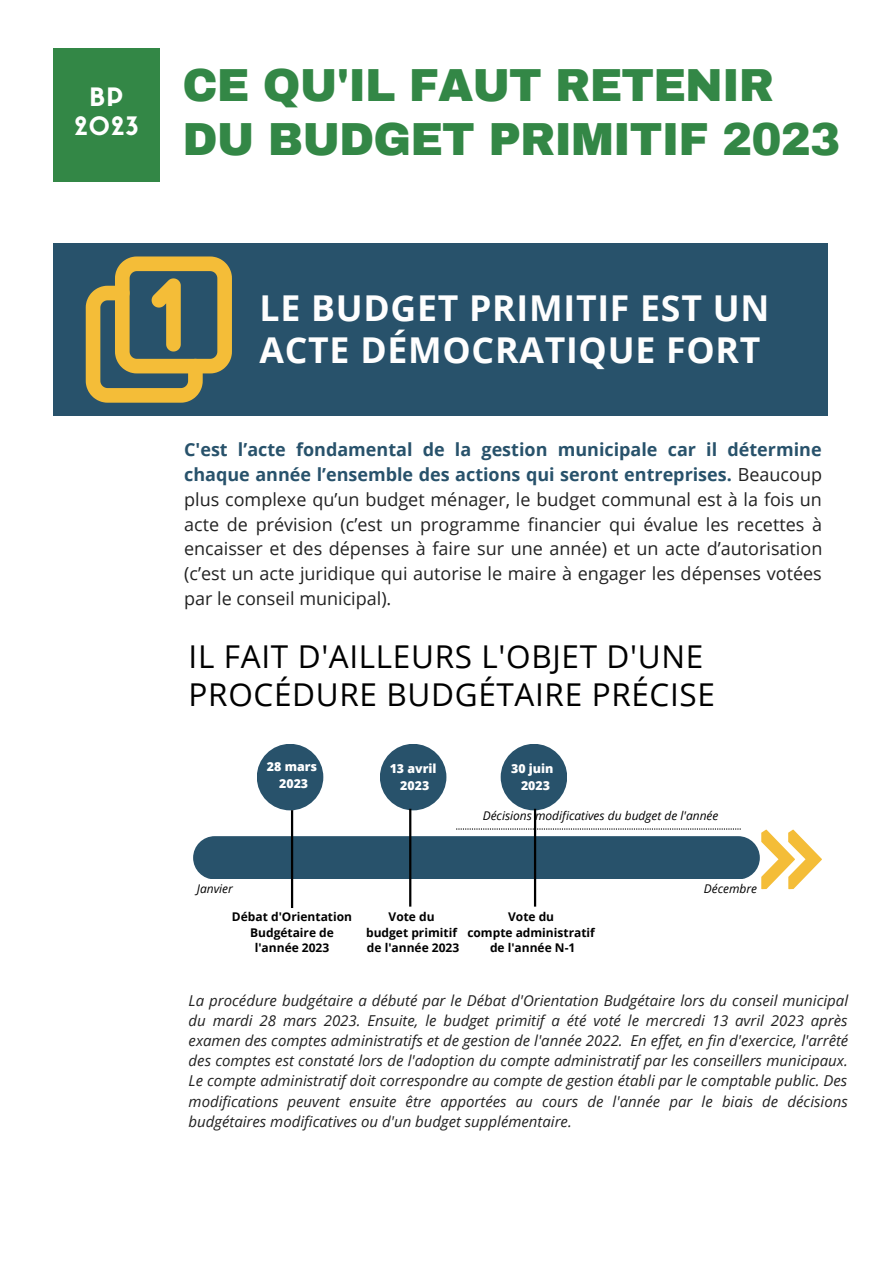
<style>
.page{position:relative;width:893px;height:1264px;background:#fff}
.page>*{position:absolute;margin:0;border:0;box-sizing:border-box;transform-origin:0 0}
.t1{font:900 45.3px/54px "Archivo";letter-spacing:-.02em;color:#338746}
.t2{font:700 35.55px/42px "Open Sans";letter-spacing:.02em;color:#fefefe}
.t3{font:31.5px/37px "Open Sans";letter-spacing:.02em;color:#000}
.t4{font:24.9px "Sifonn Basic";letter-spacing:.05em;color:#fff}
.t5{font:18px/24.8px "Open Sans";color:#222;text-align:justify}
.t6{font:italic 15px/20.2px "Open Sans";color:#222;text-align:justify}
.t7{font:800 12.3px "Open Sans";color:#fff}
.t8{font:700 12px "Open Sans";color:#000}
.t9{font:italic 12px "Open Sans";color:#000}
.s1{font-weight:700;color:#28526b}
</style>
<div class="page">
<div style="left:54px;top:48px;width:105px;height:133px;background:#338746"></div>
<svg style="left:761px;top:829px;width:61px;height:60px"></svg>
<div style="left:193px;top:836px;width:566px;height:43px;background:#28526b;border-radius:22px"></div>
<div style="left:257px;top:743px;width:66px;height:67px;background:#28526b;border-radius:50%"></div>
<div style="left:54px;top:243px;width:773px;height:173px;background:#28526b"></div>
<div style="left:380px;top:743px;width:66px;height:67px;background:#28526b;border-radius:50%"></div>
<div style="left:500px;top:743px;width:67px;height:67px;background:#28526b;border-radius:50%"></div>
<hr style="left:291px;top:810px;width:2px;height:98px;background:#000">
<hr style="left:409px;top:808px;width:2px;height:98px;background:#000">
<hr style="left:534px;top:808px;width:2px;height:98px;background:#000">
<svg style="left:456px;top:828px;width:284px;height:1px"></svg>
<svg style="left:86px;top:256px;width:146px;height:146px"></svg>
<p class="t4" style="left:90px;top:87px;width:35px">BP</p>
<p class="t4" style="left:75px;top:116px;width:65px">2023</p>
<p class="t1" style="left:182px;top:59px;width:659px">CE QU'IL FAUT RETENIR<br>DU BUDGET PRIMITIF 2023</p>
<p class="t2" style="left:259px;top:286px;width:511px">LE BUDGET PRIMITIF EST UN<br>ACTE DÉMOCRATIQUE FORT</p>
<p class="t5" style="left:184px;top:437px;width:639px"><span class="s1">C'est l’acte fondamental de la gestion municipale car il détermine chaque année l’ensemble des actions qui seront entreprises.</span> Beaucoup plus complexe qu’un budget ménager, le budget communal est à la fois un acte de prévision (c’est un programme financier qui évalue les recettes à encaisser et des dépenses à faire sur une année) et un acte d’autorisation (c’est un acte juridique qui autorise le maire à engager les dépenses votées par le conseil municipal).</p>
<p class="t3" style="left:189px;top:637px;width:528px">IL FAIT D'AILLEURS L'OBJET D'UNE<br>PROCÉDURE BUDGÉTAIRE PRÉCISE</p>
<p class="t7" style="left:267px;top:758px;width:52px">28 mars</p>
<p class="t7" style="left:279px;top:774px;width:30px">2023</p>
<p class="t7" style="left:389px;top:760px;width:48px">13 avril</p>
<p class="t7" style="left:400px;top:777px;width:30px">2023</p>
<p class="t7" style="left:511px;top:760px;width:44px">30 juin</p>
<p class="t7" style="left:521px;top:777px;width:30px">2023</p>
<p class="t9" style="left:482px;top:807px;width:237px">Décisions modificatives du budget de l'année</p>
<p class="t9" style="left:197px;top:880px;width:38px">Janvier</p>
<p class="t9" style="left:703px;top:880px;width:55px">Décembre</p>
<p class="t8" style="left:232px;top:907px;width:122px">Débat d'Orientation</p>
<p class="t8" style="left:250px;top:923px;width:85px">Budgétaire de</p>
<p class="t8" style="left:255px;top:939px;width:76px">l'année 2023</p>
<p class="t8" style="left:388px;top:907px;width:48px">Vote du</p>
<p class="t8" style="left:366px;top:923px;width:92px">budget primitif</p>
<p class="t8" style="left:367px;top:939px;width:94px">de l'année 2023</p>
<p class="t8" style="left:508px;top:907px;width:48px">Vote du</p>
<p class="t8" style="left:467px;top:923px;width:129px">compte administratif</p>
<p class="t8" style="left:490px;top:939px;width:87px">de l'année N-1</p>
<p class="t6" style="left:189px;top:989px;width:661px">La procédure budgétaire a débuté par le Débat d'Orientation Budgétaire lors du conseil municipal du mardi 28 mars 2023. Ensuite, le budget primitif a été voté le mercredi 13 avril 2023 après examen des comptes administratifs et de gestion de l'année 2022. En effet, en fin d'exercice, l'arrêté des comptes est constaté lors de l'adoption du compte administratif par les conseillers municipaux.<br>Le compte administratif doit correspondre au compte de gestion établi par le comptable public. Des modifications peuvent ensuite être apportées au cours de l'année par le biais de décisions budgétaires modificatives ou d'un budget supplémentaire.</p>
</div>
